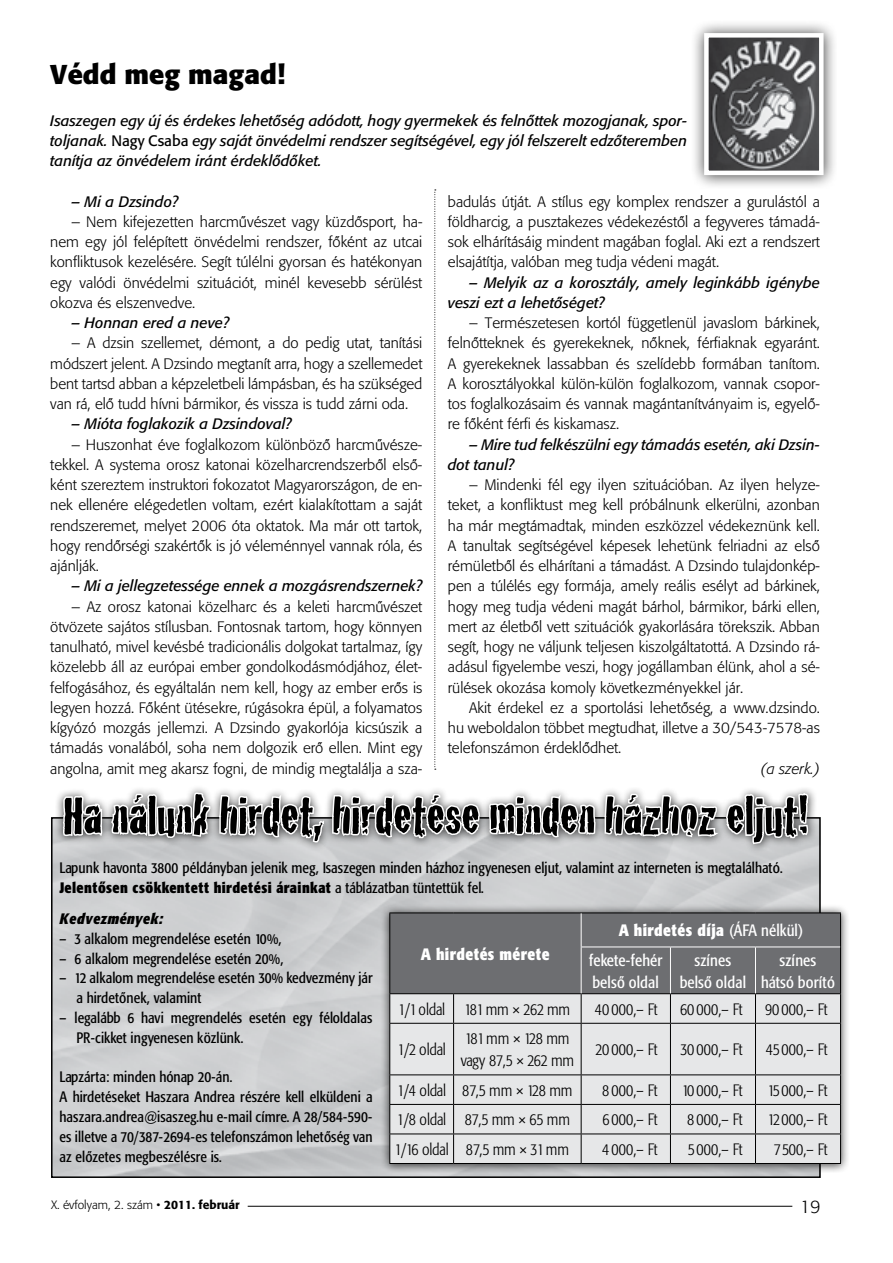
<style>
.page{position:relative;width:893px;height:1263px;background:#fff}
.page>*{position:absolute;margin:0;border:0;box-sizing:border-box;transform-origin:0 0}
.t1{font:54px "Cracked";color:#000}
.t2{font:27px "Formata Bold Hun";color:#000}
.t3{font:18px "Formata Light Hun";color:#000}
.t4{font:16.35px/22px "Formata Lt Cn PFL";color:#000}
.t5{font:16.35px/22px "Formata Cn PFL";color:#fff;text-align:center}
.t6{font:700 16.35px "Formata Cn PFL";color:#fff}
.t7{font:15px/20.2px "Formata Light Hun";color:#000;text-align:justify}
.t8{font:15px/19.8px "Formata Cn PFL";color:#000}
.t9{font:15px/20.2px "Formata Regular Italic Hun";color:#000}
.t10{font:italic 700 15px "Formata Cn PFL";color:#000}
.t11{font:15px "Formata Light Italic Hun";color:#000}
.t12{font:12px "Formata Light Hun";color:#000}
.s1{font-family:"Formata Regular Hun"}
.s2{font-weight:700}
.s3{font-family:"Formata Medium Hun"}
</style>
<div class="page">
<hr style="left:248px;top:1206px;width:544px;height:1px;background:#000">
<div style="left:380px;top:903px;width:470px;height:269px;background:#000;opacity:.75"></div>
<hr style="left:389px;top:1163px;width:65px;height:1px;background:#000">
<hr style="left:454px;top:1163px;width:127px;height:1px;background:#000">
<hr style="left:581px;top:1163px;width:89px;height:1px;background:#000">
<hr style="left:670px;top:1163px;width:85px;height:1px;background:#000">
<hr style="left:755px;top:1163px;width:86px;height:1px;background:#000">
<svg style="left:434px;top:190px;width:2px;height:580px"></svg>
<div style="left:689px;top:18px;width:148px;height:171px;background:#000;opacity:.75"></div>
<svg style="left:702px;top:31px;width:124px;height:146px;background:#7e7e80"></svg>
<svg style="left:61px;top:788px;width:780px;height:375px;background:#c4c5c7"></svg>
<h2 class="t2" style="left:50px;top:57px;width:237px">Védd meg magad!</h2>
<p class="t9" style="left:50px;top:110px;width:638px;text-align:justify">Isaszegen egy új és érdekes lehetôség adódott, hogy gyermekek és felnôttek mozogjanak, spor&shy;toljanak. <span class="s1">Nagy Csaba</span> egy saját önvédelmi rendszer segítségével, egy jól felszerelt edzôteremben tanítja az önvédelem iránt érdeklôdôket.</p>
<p class="t9" style="left:72px;top:191px;width:108px">– Mi a Dzsindo?</p>
<p class="t7" style="left:50px;top:212px;width:374px;text-indent:21px">– Nem kifejezetten harcmûvészet vagy küzdôsport, ha&shy;nem egy jól felépített önvédelmi rendszer, fôként az utcai konfliktusok kezelésére. Segít túlélni gyorsan és hatékonyan egy valódi önvédelmi szituációt, minél kevesebb sérülést okozva és elszenvedve.</p>
<p class="t9" style="left:72px;top:313px;width:159px">– Honnan ered a neve?</p>
<p class="t7" style="left:50px;top:333px;width:374px;text-indent:21px">– A dzsin szellemet, démont, a do pedig utat, tanítási módszert jelent. A Dzsindo megtanít arra, hogy a szellemedet bent tartsd abban a képzeletbeli lámpásban, és ha szükséged van rá, elô tudd hívni bármikor, és vissza is tudd zárni oda.</p>
<p class="t9" style="left:72px;top:414px;width:222px">– Mióta foglakozik a Dzsindoval?</p>
<p class="t7" style="left:50px;top:434px;width:374px;text-indent:21px">– Huszonhat éve foglalkozom különbözô harcmûvésze&shy;tekkel. A systema orosz katonai közelharcrendszerbôl elsô&shy;ként szereztem instruktori fokozatot Magyarországon, de en&shy;nek ellenére elégedetlen voltam, ezért kialakítottam a saját rendszeremet, melyet 2006 óta oktatok. Ma már ott tartok, hogy rendôrségi szakértôk is jó véleménnyel vannak róla, és ajánlják.</p>
<p class="t9" style="left:72px;top:576px;width:352px">– Mi a jellegzetessége ennek a mozgásrendszernek?</p>
<p class="t7" style="left:50px;top:596px;width:374px;text-indent:21px">– Az orosz katonai közelharc és a keleti harcmûvészet ötvözete sajátos stílusban. Fontosnak tartom, hogy könnyen tanulható, mivel kevésbé tradicionális dolgokat tartalmaz, így közelebb áll az európai ember gondolkodásmódjához, élet&shy;felfogásához, és egyáltalán nem kell, hogy az ember erôs is legyen hozzá. Fôként ütésekre, rúgásokra épül, a folyamatos kígyózó mozgás jellemzi. A Dzsindo gyakorlója kicsúszik a támadás vonalából, soha nem dolgozik erô ellen. Mint egy angolna, amit meg akarsz fogni, de mindig megtalálja a sza-</p>
<p class="t7" style="left:448px;top:191px;width:374px">badulás útját. A stílus egy komplex rendszer a gurulástól a földharcig, a pusztakezes védekezéstôl a fegyveres támadá&shy;sok elhárításáig mindent magában foglal. Aki ezt a rendszert elsajátítja, valóban meg tudja védeni magát.</p>
<p class="t9" style="left:448px;top:272px;width:374px;text-indent:21px">– Melyik az a korosztály, amely leginkább igénybe veszi ezt a lehetôséget?</p>
<p class="t7" style="left:448px;top:313px;width:374px;text-indent:21px">– Természetesen kortól függetlenül javaslom bárkinek, felnôtteknek és gyerekeknek, nôknek, férfiaknak egyaránt.<br>A gyerekeknek lassabban és szelídebb formában tanítom.<br>A korosztályokkal külön-külön foglalkozom, vannak csopor&shy;tos foglalkozásaim és vannak magántanítványaim is, egyelô&shy;re fôként férfi és kiskamasz.</p>
<p class="t9" style="left:448px;top:434px;width:373px;text-indent:21px">– Mire tud felkészülni egy támadás esetén, aki Dzsin&shy;dot tanul?</p>
<p class="t7" style="left:448px;top:475px;width:374px;text-indent:21px">– Mindenki fél egy ilyen szituációban. Az ilyen helyze&shy;teket, a konfliktust meg kell próbálnunk elkerülni, azonban ha már megtámadtak, minden eszközzel védekeznünk kell.<br>A tanultak segítségével képesek lehetünk felriadni az elsô rémületbôl és elhárítani a támadást. A Dzsindo tulajdonkép&shy;pen a túlélés egy formája, amely reális esélyt ad bárkinek, hogy meg tudja védeni magát bárhol, bármikor, bárki ellen, mert az életbôl vett szituációk gyakorlására törekszik. Abban segít, hogy ne váljunk teljesen kiszolgáltatottá. A Dzsindo rá&shy;adásul figyelembe veszi, hogy jogállamban élünk, ahol a sé&shy;rülések okozása komoly következményekkel jár.</p>
<p class="t7" style="left:448px;top:698px;width:374px;text-indent:21px">Akit érdekel ez a sportolási lehetôség, a www.dzsindo. hu weboldalon többet megtudhat, illetve a 30/543-7578-as telefonszámon érdeklôdhet.</p>
<p class="t11" style="left:761px;top:759px;width:61px">(a szerk.)</p>
<h1 class="t1" style="left:63px;top:773px;width:747px">Ha nálunk hirdet, hirdetése minden házhoz eljut!</h1>
<p class="t8" style="left:60px;top:858px;width:725px;line-height:20.2px">Lapunk havonta 3800 példányban jelenik meg, Isaszegen minden házhoz ingyenesen eljut, valamint az interneten is megtalálható.<br><span class="s2">Jelentôsen csökkentett hirdetési árainkat</span> a táblázatban tüntettük fel.</p>
<p class="t10" style="left:60px;top:909px;width:105px">Kedvezmények:</p>
<p class="t8" style="left:60px;top:929px;width:224px">– 3 alkalom megrendelése esetén 10%,</p>
<p class="t8" style="left:60px;top:948px;width:226px">– 6 alkalom megrendelése esetén 20%,</p>
<p class="t8" style="left:77px;top:968px;width:298px;text-indent:-17px">– 12 alkalom megrendelése esetén 30% kedvezmény jár a hirdetônek, valamint</p>
<p class="t8" style="left:77px;top:1008px;width:298px;text-indent:-17px">– legalább 6 havi megrendelés esetén egy féloldalas<br>PR-cikket ingyenesen közlünk.</p>
<p class="t8" style="left:60px;top:1067px;width:315px">Lapzárta: minden hónap 20-án.<br>A hirdetéseket Haszara Andrea részére kell elküldeni a haszara.andrea@isaszeg.hu e-mail címre. A 28/584-590- es illetve a 70/387-2694-es telefonszámon lehetôség van az elôzetes megbeszélésre is.</p>
<p class="t5" style="left:589px;top:916px;width:215px;line-height:29.4px;text-align:left;text-indent:30px"><span class="s2">A hirdetés díja</span> (ÁFA nélkül) fekete-fehér</p>
<p class="t5" style="left:592px;top:971px;width:68px">belsô oldal</p>
<p class="t6" style="left:421px;top:944px;width:131px">A hirdetés mérete</p>
<p class="t5" style="left:680px;top:949px;width:68px">színes belsô oldal</p>
<p class="t5" style="left:761px;top:949px;width:75px">színes hátsó borító</p>
<p class="t4" style="left:398px;top:998px;width:173px">1/1 oldal 181 mm × 262 mm</p>
<p class="t4" style="left:595px;top:998px;width:64px">40 000,– Ft</p>
<p class="t4" style="left:680px;top:998px;width:64px">60 000,– Ft</p>
<p class="t4" style="left:765px;top:998px;width:64px">90 000,– Ft</p>
<p class="t4" style="left:398px;top:1039px;width:49px">1/2 oldal</p>
<p class="t4" style="left:461px;top:1028px;width:115px">181 mm × 128 mm vagy 87,5 × 262 mm</p>
<p class="t4" style="left:596px;top:1039px;width:64px">20 000,– Ft</p>
<p class="t4" style="left:681px;top:1039px;width:64px">30 000,– Ft</p>
<p class="t4" style="left:766px;top:1039px;width:64px">45 000,– Ft</p>
<p class="t4" style="left:397px;top:1079px;width:176px">1/4 oldal 87,5 mm × 128 mm</p>
<p class="t4" style="left:602px;top:1079px;width:57px">8 000,– Ft</p>
<p class="t4" style="left:682px;top:1079px;width:62px">10 000,– Ft</p>
<p class="t4" style="left:768px;top:1079px;width:62px">15 000,– Ft</p>
<p class="t4" style="left:397px;top:1109px;width:174px">1/8 oldal 87,5 mm × 65 mm</p>
<p class="t4" style="left:602px;top:1109px;width:57px">6 000,– Ft</p>
<p class="t4" style="left:687px;top:1109px;width:57px">8 000,– Ft</p>
<p class="t4" style="left:768px;top:1109px;width:61px">12 000,– Ft</p>
<p class="t4" style="left:395px;top:1138px;width:175px">1/16 oldal 87,5 mm × 31 mm</p>
<p class="t4" style="left:602px;top:1138px;width:57px">4 000,– Ft</p>
<p class="t4" style="left:688px;top:1138px;width:56px">5 000,– Ft</p>
<p class="t4" style="left:774px;top:1138px;width:56px">7 500,– Ft</p>
<p class="t12" style="left:51px;top:1197px;width:190px">X. évfolyam, 2. szám • <span class="s3">2011. február</span></p>
<p class="t3" style="left:800px;top:1196px;width:22px">19</p>
</div>
